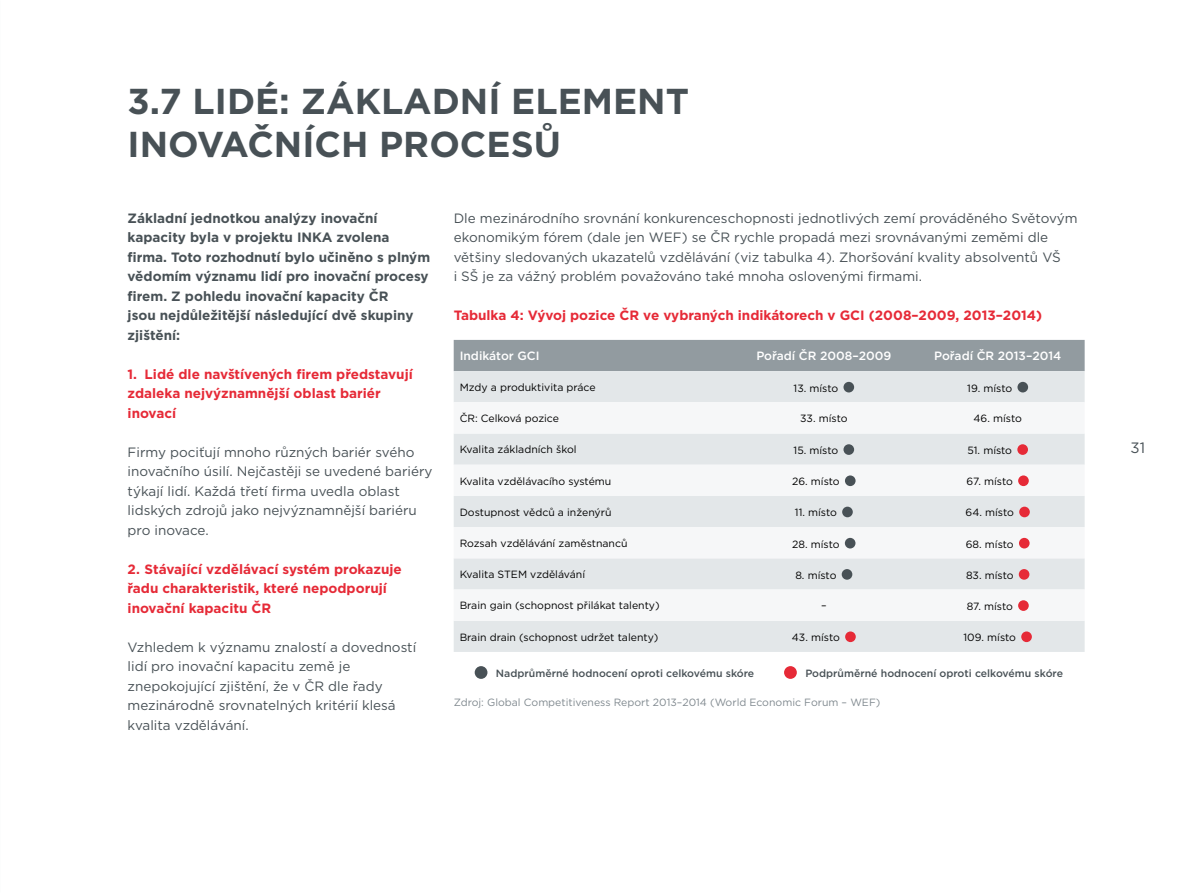
<style>
.page{position:relative;width:1191px;height:893px;background:#fff}
.page>*{position:absolute;margin:0;border:0;box-sizing:border-box;transform-origin:0 0}
.t1{font:700 36px/43.2px "Gotham";color:#485156}
.t2{font:15px "Gotham";color:#485156}
.t3{font:13.5px/19.5px "Gotham";color:#485156}
.t4{font:700 13.5px/19.5px "Gotham";color:#e62a37}
.t5{font:700 13.5px/19.5px "Gotham";color:#485156}
.t6{font:500 12px "Gotham";color:#fff}
.Body{font:10.5px "Gotham";color:#000}
.t7{font:500 10.5px "Gotham";color:#485156}
.Zdroj{font:10.5px "Gotham";color:#80898f}
</style>
<div class="page">
<div style="left:454px;top:340px;width:630px;height:31px;background:#929ba0"></div>
<div style="left:454px;top:371px;width:630px;height:281px;background:#e3e7e9"></div>
<svg style="left:454px;top:402px;width:630px;height:219px;fill:#f6f7f8"></svg>
<div style="left:843px;top:382px;width:11px;height:10px;background:#485156;border-radius:50%"></div>
<div style="left:1017px;top:382px;width:11px;height:10px;background:#485156;border-radius:50%"></div>
<div style="left:843px;top:444px;width:11px;height:11px;background:#485156;border-radius:50%"></div>
<div style="left:1017px;top:444px;width:11px;height:11px;background:#e62a37;border-radius:50%"></div>
<div style="left:845px;top:475px;width:10px;height:11px;background:#485156;border-radius:50%"></div>
<div style="left:1018px;top:475px;width:10px;height:11px;background:#e62a37;border-radius:50%"></div>
<div style="left:842px;top:507px;width:10px;height:10px;background:#485156;border-radius:50%"></div>
<div style="left:1019px;top:507px;width:10px;height:10px;background:#e62a37;border-radius:50%"></div>
<div style="left:845px;top:538px;width:10px;height:10px;background:#485156;border-radius:50%"></div>
<div style="left:1019px;top:538px;width:10px;height:10px;background:#e62a37;border-radius:50%"></div>
<div style="left:841px;top:569px;width:11px;height:11px;background:#485156;border-radius:50%"></div>
<div style="left:1018px;top:569px;width:11px;height:11px;background:#e62a37;border-radius:50%"></div>
<div style="left:1018px;top:600px;width:10px;height:11px;background:#e62a37;border-radius:50%"></div>
<div style="left:845px;top:631px;width:10px;height:11px;background:#e62a37;border-radius:50%"></div>
<div style="left:1021px;top:631px;width:10px;height:11px;background:#e62a37;border-radius:50%"></div>
<div style="left:475px;top:666px;width:12px;height:13px;background:#485156;border-radius:50%"></div>
<div style="left:784px;top:666px;width:13px;height:13px;background:#e62a37;border-radius:50%"></div>
<h2 class="t1" style="left:128px;top:79px;width:563px">3.7 LIDÉ: ZÁKLADNÍ ELEMENT<br>INOVAČNÍCH PROCESŮ</h2>
<p class="t5" style="left:128px;top:208px;width:304px">Základní jednotkou analýzy inovační kapacity byla v projektu INKA zvolena firma. Toto rozhodnutí bylo učiněno s plným vědomím významu lidí pro inovační procesy firem. Z pohledu inovační kapacity ČR<br>jsou nejdůležitější následující dvě skupiny zjištění:</p>
<p class="t4" style="left:128px;top:364px;width:287px">1. Lidé dle navštívených firem představují zdaleka nejvýznamnější oblast bariér inovací</p>
<p class="t3" style="left:128px;top:442px;width:306px">Firmy pociťují mnoho různých bariér svého inovačního úsilí. Nejčastěji se uvedené bariéry týkají lidí. Každá třetí firma uvedla oblast lidských zdrojů jako nejvýznamnější bariéru pro inovace.</p>
<p class="t4" style="left:128px;top:559px;width:276px">2. Stávající vzdělávací systém prokazuje řadu charakteristik, které nepodporují inovační kapacitu ČR</p>
<p class="t3" style="left:128px;top:637px;width:290px">Vzhledem k významu znalostí a dovedností lidí pro inovační kapacitu země je znepokojující zjištění, že v ČR dle řady mezinárodně srovnatelných kritérií klesá kvalita vzdělávání.</p>
<p class="t3" style="left:454px;top:208px;width:625px">Dle mezinárodního srovnání konkurenceschopnosti jednotlivých zemí prováděného Světovým ekonomikým fórem (dale jen WEF) se ČR rychle propadá mezi srovnávanými zeměmi dle většiny sledovaných ukazatelů vzdělávání (viz tabulka 4). Zhoršování kvality absolventů VŠ<br>i SŠ je za vážný problém považováno také mnoha oslovenými firmami.</p>
<p class="t4" style="left:454px;top:306px;width:590px">Tabulka 4: Vývoj pozice ČR ve vybraných indikátorech v GCI (2008–2009, 2013–2014)</p>
<p class="t6" style="left:460px;top:348px;width:81px">Indikátor GCI</p>
<p class="t6" style="left:756px;top:348px;width:136px">Pořadí ČR 2008–2009</p>
<p class="t6" style="left:934px;top:348px;width:129px">Pořadí ČR 2013–2014</p>
<p class="Body" style="left:460px;top:380px;width:137px">Mzdy a produktivita práce</p>
<p class="Body" style="left:793px;top:381px;width:46px">13. místo</p>
<p class="Body" style="left:967px;top:381px;width:46px">19. místo</p>
<p class="Body" style="left:460px;top:412px;width:101px">ČR: Celková pozice</p>
<p class="Body" style="left:800px;top:412px;width:49px">33. místo</p>
<p class="Body" style="left:973px;top:412px;width:50px">46. místo</p>
<p class="Body" style="left:460px;top:443px;width:118px">Kvalita základních škol</p>
<p class="Body" style="left:793px;top:443px;width:46px">15. místo</p>
<p class="Body" style="left:967px;top:443px;width:46px">51. místo</p>
<p class="Body" style="left:460px;top:474px;width:153px">Kvalita vzdělávacího systému</p>
<p class="Body" style="left:792px;top:475px;width:49px">26. místo</p>
<p class="Body" style="left:966px;top:475px;width:48px">67. místo</p>
<p class="Body" style="left:460px;top:505px;width:153px">Dostupnost vědců a inženýrů</p>
<p class="Body" style="left:795px;top:506px;width:43px">11. místo</p>
<p class="Body" style="left:965px;top:506px;width:50px">64. místo</p>
<p class="Body" style="left:460px;top:536px;width:169px">Rozsah vzdělávání zaměstnanců</p>
<p class="Body" style="left:792px;top:537px;width:49px">28. místo</p>
<p class="Body" style="left:965px;top:537px;width:49px">68. místo</p>
<p class="Body" style="left:460px;top:568px;width:127px">Kvalita STEM vzdělávání</p>
<p class="Body" style="left:795px;top:568px;width:43px">8. místo</p>
<p class="Body" style="left:966px;top:568px;width:49px">83. místo</p>
<p class="Body" style="left:460px;top:599px;width:201px">Brain gain (schopnost přilákat talenty)</p>
<p class="Body" style="left:821px;top:599px;width:7px">–</p>
<p class="Body" style="left:966px;top:599px;width:48px">87. místo</p>
<p class="Body" style="left:460px;top:630px;width:200px">Brain drain (schopnost udržet talenty)</p>
<p class="Body" style="left:792px;top:631px;width:49px">43. místo</p>
<p class="Body" style="left:963px;top:631px;width:54px">109. místo</p>
<p class="t7" style="left:496px;top:666px;width:260px">Nadprůměrné hodnocení oproti celkovému skóre</p>
<p class="t7" style="left:805px;top:666px;width:259px">Podprůměrné hodnocení oproti celkovému skóre</p>
<p class="Zdroj" style="left:454px;top:695px;width:428px">Zdroj: Global Competitiveness Report 2013–2014 (World Economic Forum – WEF)</p>
<p class="t2" style="left:1130px;top:438px;width:16px">31</p>
</div>
